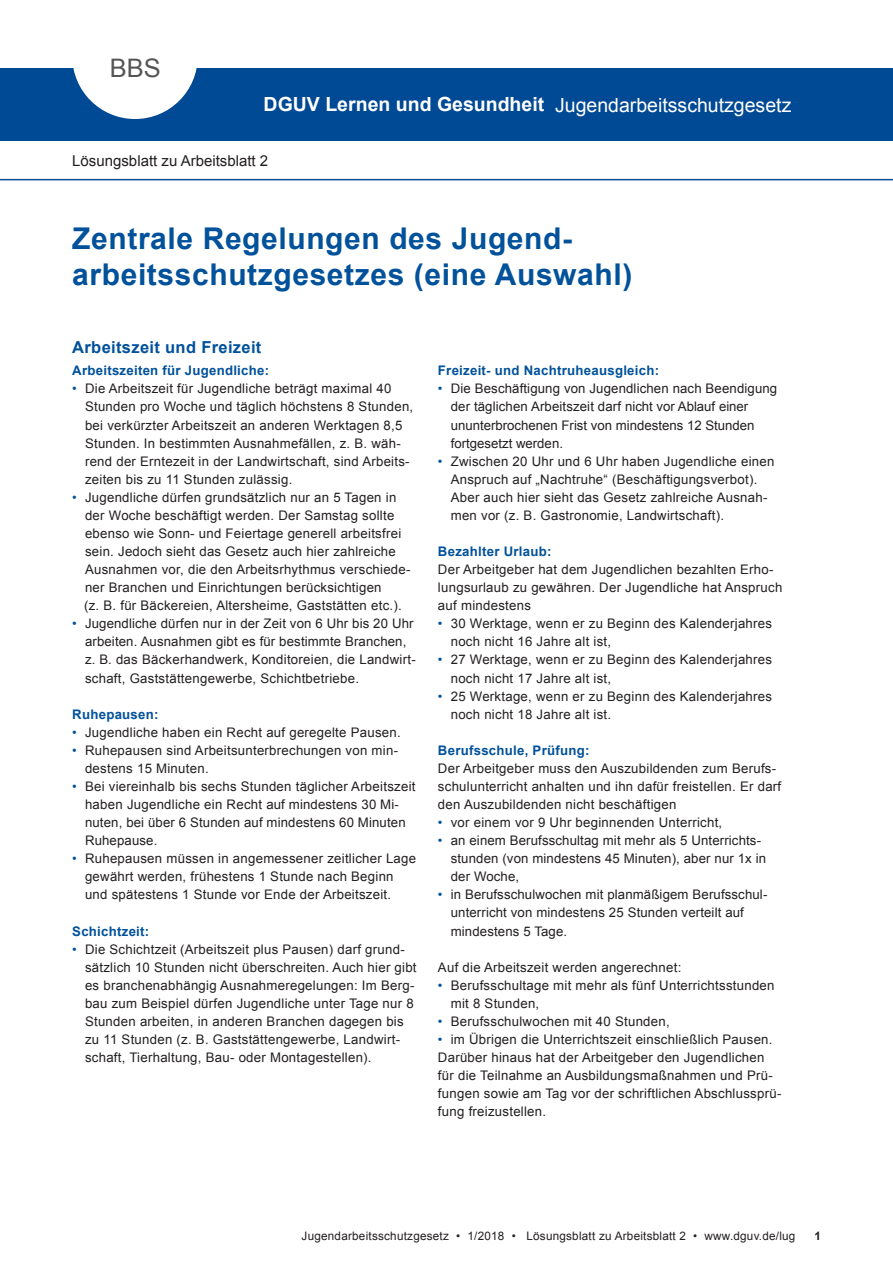
<style>
.page{position:relative;width:893px;height:1263px;background:#fff}
.page>*{position:absolute;margin:0;border:0;box-sizing:border-box;transform-origin:0 0}
.Ueberschrift{font:700 30px/36.2px "Arial";letter-spacing:.02em;color:#01519b}
.head{font:25.5px "Arial";color:#555}
.t1{font:19.5px "Arial";color:#fff}
.Zwischenueberschrift{font:700 16.5px "Arial";letter-spacing:.02em;color:#01519b}
.Kopfzeile_Art{font:15px "Arial";color:#231f20}
.Aufzaehlung{font:13.2px/18px "Arial";letter-spacing:.02em;color:#231f20}
.Fliesstext{font:13.2px/18px "Arial";letter-spacing:.02em;color:#231f20}
.Aufzaehlung-2{font:13.2px/18px "Arial";color:#231f20}
.Zwischenueberschrift-2{font:700 13.2px "Arial";letter-spacing:.02em;color:#01519b}
.fusszeile{font:11.7px "Arial";letter-spacing:.02em;color:#231f20}
.paginierung{font:700 11.7px "Arial";color:#231f20}
.s1{font-weight:700}
.s2{color:#01519b}
</style>
<div class="page">
<div style="left:0;top:68px;width:893px;height:72px;background:#004994"></div>
<svg style="left:73px;top:68px;width:124px;height:51px"></svg>
<hr style="left:0;top:179px;width:893px;height:1px;background:#004994">
<p class="head" style="left:110px;top:51px;width:53px">BBS</p>
<p class="t1" style="left:264px;top:92px;width:529px"><span class="s1">DGUV Lernen und Gesundheit</span> Jugendarbeitsschutzgesetz</p>
<p class="Kopfzeile_Art" style="left:72px;top:151px;width:197px">Lösungsblatt zu Arbeitsblatt 2</p>
<p class="Ueberschrift" style="left:72px;top:221px;width:562px">Zentrale Regelungen des Jugend&shy;arbeitsschutzgesetzes (eine Auswahl)</p>
<p class="Zwischenueberschrift" style="left:72px;top:336px;width:191px">Arbeitszeit und Freizeit</p>
<p class="Zwischenueberschrift-2" style="left:72px;top:362px;width:198px">Arbeitszeiten für Jugendliche:</p>
<p class="Aufzaehlung" style="left:85px;top:380px;width:330px;text-indent:-13px"><span class="s2">•</span> Die Arbeitszeit für Jugendliche beträgt maximal 40<br>Stunden pro Woche und täglich höchstens 8 Stunden, bei verkürzter Arbeitszeit an anderen Werktagen 8,5<br>Stunden. In bestimmten Ausnahmefällen, z. B. wäh&shy;rend der Erntezeit in der Landwirtschaft, sind Arbeits&shy;zeiten bis zu 11 Stunden zulässig.</p>
<p class="Aufzaehlung" style="left:85px;top:488px;width:327px;text-indent:-13px"><span class="s2">•</span> Jugendliche dürfen grundsätzlich nur an 5 Tagen in der Woche beschäftigt werden. Der Samstag sollte ebenso wie Sonn- und Feiertage generell arbeitsfrei sein. Jedoch sieht das Gesetz auch hier zahlreiche Ausnahmen vor, die den Arbeitsrhythmus verschiede&shy;ner Branchen und Einrichtungen berücksichtigen</p>
<p class="Aufzaehlung" style="left:84px;top:597px;width:319px">(z. B. für Bäckereien, Altersheime, Gaststätten etc.).</p>
<p class="Aufzaehlung" style="left:85px;top:615px;width:332px;text-indent:-13px"><span class="s2">•</span> Jugendliche dürfen nur in der Zeit von 6 Uhr bis 20 Uhr arbeiten. Ausnahmen gibt es für bestimmte Branchen, z. B. das Bäckerhandwerk, Konditoreien, die Landwirt&shy;schaft, Gaststättengewerbe, Schichtbetriebe.</p>
<p class="Zwischenueberschrift-2" style="left:72px;top:705px;width:88px">Ruhepausen:</p>
<p class="Aufzaehlung" style="left:72px;top:723px;width:330px"><span class="s2">•</span> Jugendliche haben ein Recht auf geregelte Pausen.</p>
<p class="Aufzaehlung" style="left:85px;top:741px;width:314px;text-indent:-13px"><span class="s2">•</span> Ruhepausen sind Arbeitsunterbrechungen von min&shy;destens 15 Minuten.</p>
<p class="Aufzaehlung" style="left:85px;top:777px;width:332px;text-indent:-13px"><span class="s2">•</span> Bei viereinhalb bis sechs Stunden täglicher Arbeitszeit haben Jugendliche ein Recht auf mindestens 30 Mi&shy;nuten, bei über 6 Stunden auf mindestens 60 Minuten Ruhepause.</p>
<p class="Aufzaehlung" style="left:85px;top:850px;width:333px;text-indent:-13px"><span class="s2">•</span> Ruhepausen müssen in angemessener zeitlicher Lage gewährt werden, frühestens 1 Stunde nach Beginn und spätestens 1 Stunde vor Ende der Arbeitszeit.</p>
<p class="Zwischenueberschrift-2" style="left:72px;top:922px;width:78px">Schichtzeit:</p>
<p class="Aufzaehlung" style="left:85px;top:940px;width:333px;text-indent:-13px"><span class="s2">•</span> Die Schichtzeit (Arbeitszeit plus Pausen) darf grund&shy;sätzlich 10 Stunden nicht überschreiten. Auch hier gibt es branchenabhängig Ausnahmeregelungen: Im Berg&shy;bau zum Beispiel dürfen Jugendliche unter Tage nur 8<br>Stunden arbeiten, in anderen Branchen dagegen bis zu 11 Stunden (z. B. Gaststättengewerbe, Landwirt&shy;schaft, Tierhaltung, Bau- oder Montagestellen).</p>
<p class="Zwischenueberschrift-2" style="left:438px;top:362px;width:223px">Freizeit- und Nachtruheausgleich:</p>
<p class="Aufzaehlung-2" style="left:451px;top:380px;width:328px;text-indent:-13px"><span class="s2">•</span> Die Beschäftigung von Jugendlichen nach Beendigung der täglichen Arbeitszeit darf nicht vor Ablauf einer ununterbrochenen Frist von mindestens 12 Stunden fortgesetzt werden.</p>
<p class="Aufzaehlung" style="left:451px;top:452px;width:325px;text-indent:-13px"><span class="s2">•</span> Zwischen 20 Uhr und 6 Uhr haben Jugendliche einen Anspruch auf „Nachtruhe“ (Beschäftigungsverbot).<br>Aber auch hier sieht das Gesetz zahlreiche Ausnah&shy;men vor (z. B. Gastronomie, Landwirtschaft).</p>
<p class="Zwischenueberschrift-2" style="left:438px;top:543px;width:115px">Bezahlter Urlaub:</p>
<p class="Fliesstext" style="left:438px;top:561px;width:346px">Der Arbeitgeber hat dem Jugendlichen bezahlten Erho&shy;lungsurlaub zu gewähren. Der Jugendliche hat Anspruch auf mindestens</p>
<p class="Aufzaehlung" style="left:451px;top:615px;width:323px;text-indent:-13px"><span class="s2">•</span> 30 Werktage, wenn er zu Beginn des Kalenderjahres noch nicht 16 Jahre alt ist,</p>
<p class="Aufzaehlung" style="left:451px;top:651px;width:323px;text-indent:-13px"><span class="s2">•</span> 27 Werktage, wenn er zu Beginn des Kalenderjahres noch nicht 17 Jahre alt ist,</p>
<p class="Aufzaehlung" style="left:451px;top:687px;width:323px;text-indent:-13px"><span class="s2">•</span> 25 Werktage, wenn er zu Beginn des Kalenderjahres noch nicht 18 Jahre alt ist.</p>
<p class="Zwischenueberschrift-2" style="left:438px;top:741px;width:153px">Berufsschule, Prüfung:</p>
<p class="Fliesstext" style="left:438px;top:759px;width:345px">Der Arbeitgeber muss den Auszubildenden zum Berufs&shy;schulunterricht anhalten und ihn dafür freistellen. Er darf den Auszubildenden nicht beschäftigen</p>
<p class="Aufzaehlung" style="left:438px;top:814px;width:286px"><span class="s2">•</span> vor einem vor 9 Uhr beginnenden Unterricht,</p>
<p class="Aufzaehlung" style="left:451px;top:832px;width:317px;text-indent:-13px"><span class="s2">•</span> an einem Berufsschultag mit mehr als 5 Unterrichts&shy;stunden (von mindestens 45 Minuten), aber nur 1x in der Woche,</p>
<p class="Aufzaehlung" style="left:451px;top:886px;width:318px;text-indent:-13px"><span class="s2">•</span> in Berufsschulwochen mit planmäßigem Berufsschul&shy;unterricht von mindestens 25 Stunden verteilt auf mindestens 5 Tage.</p>
<p class="Fliesstext" style="left:438px;top:958px;width:245px">Auf die Arbeitszeit werden angerechnet:</p>
<p class="Aufzaehlung" style="left:451px;top:976px;width:325px;text-indent:-13px"><span class="s2">•</span> Berufsschultage mit mehr als fünf Unterrichtsstunden mit 8 Stunden,</p>
<p class="Aufzaehlung" style="left:438px;top:1012px;width:233px"><span class="s2">•</span> Berufsschulwochen mit 40 Stunden,</p>
<p class="Aufzaehlung" style="left:438px;top:1030px;width:336px"><span class="s2">•</span> im Übrigen die Unterrichtszeit einschließlich Pausen.</p>
<p class="Fliesstext" style="left:438px;top:1048px;width:345px">Darüber hinaus hat der Arbeitgeber den Jugendlichen für die Teilnahme an Ausbildungsmaßnahmen und Prü&shy;fungen sowie am Tag vor der schriftlichen Abschlussprü&shy;fung freizustellen.</p>
<p class="fusszeile" style="left:302px;top:1228px;width:495px">Jugendarbeitsschutzgesetz • 1/2018 • Lösungsblatt zu Arbeitsblatt 2 • www.dguv.de/lug</p>
<p class="paginierung" style="left:815px;top:1228px;width:8px">1</p>
</div>
